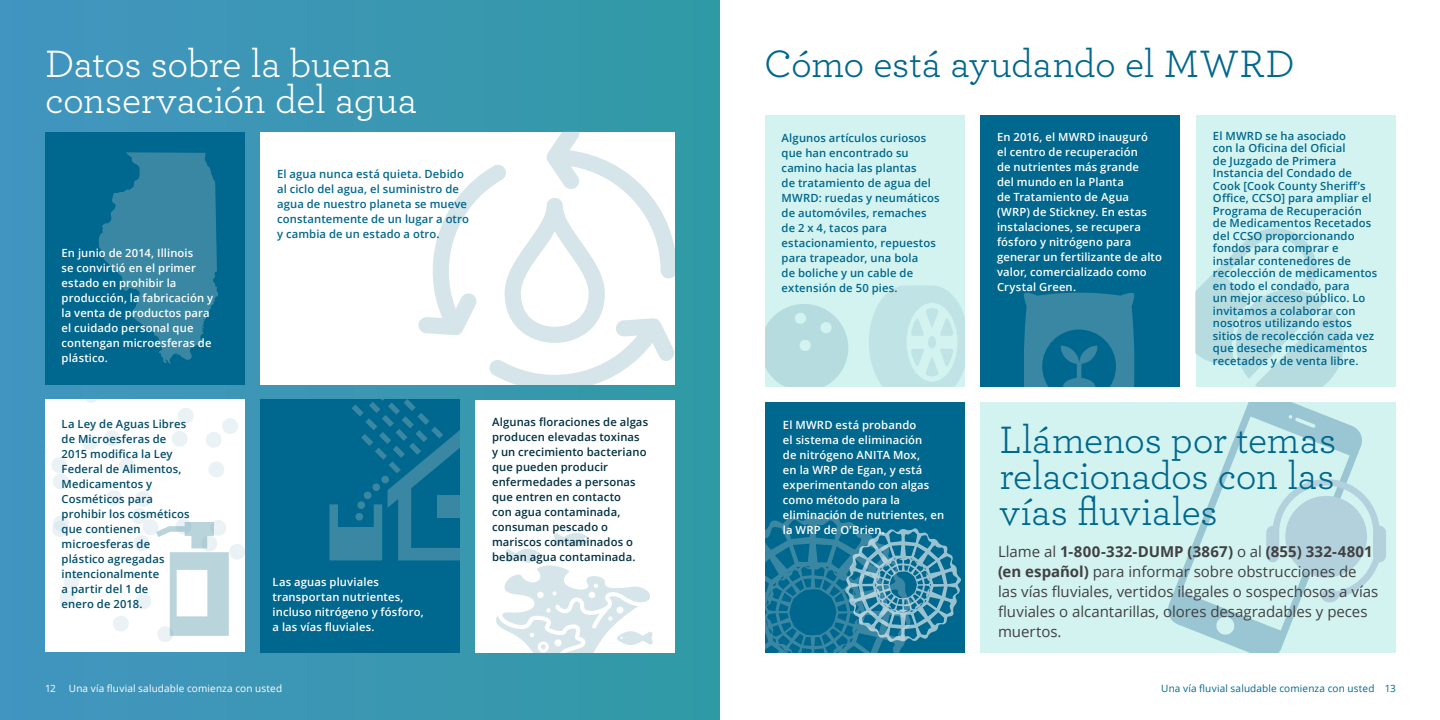
<style>
.page{position:relative;width:1440px;height:720px;background:#fff}
.page>*{position:absolute;margin:0;border:0;box-sizing:border-box;transform-origin:0 0}
.t1{font:40px/36.2px "Archer";letter-spacing:-.01em;color:#00678e;text-align:justify}
.t2{font:40px/36.2px "Archer";letter-spacing:-.01em;color:#fff}
.t3{font:15px/20px "Open Sans";letter-spacing:-.005em;color:#414042}
.t4{font:600 11.25px/12.5px "Open Sans";letter-spacing:.01em;color:#00678e}
.t5{font:600 11.25px/15px "Open Sans";letter-spacing:.01em;color:#fff}
.t6{font:600 11.25px/15px "Open Sans";letter-spacing:.01em;color:#013042}
.t7{font:600 11.25px/15px "Open Sans";letter-spacing:.01em;color:#004d6b}
.t8{font:10px "Open Sans";letter-spacing:.015em;color:#fff}
.t9{font:10px "Open Sans";letter-spacing:.015em;color:#00668f}
.s1{font-weight:700}
</style>
<div class="page">
<div style="left:0;top:0;width:720px;height:720px;background:linear-gradient(to right,#4294c0,#349ba6)"></div>
<div style="left:45px;top:132px;width:200px;height:252px;background:#00678e"></div>
<div style="left:260px;top:132px;width:415px;height:252px;background:#fff"></div>
<svg style="left:418px;top:132px;width:257px;height:252px"></svg>
<div style="left:45px;top:399px;width:200px;height:252px;background:#fff"></div>
<svg style="left:206px;top:418px;width:32px;height:30px"></svg>
<svg style="left:60px;top:573px;width:19px;height:33px"></svg>
<svg style="left:172px;top:408px;width:22px;height:39px"></svg>
<svg style="left:82px;top:430px;width:38px;height:20px"></svg>
<svg style="left:119px;top:458px;width:16px;height:16px"></svg>
<svg style="left:52px;top:515px;width:17px;height:22px"></svg>
<svg style="left:85px;top:399px;width:12px;height:4px"></svg>
<svg style="left:45px;top:447px;width:24px;height:42px"></svg>
<svg style="left:208px;top:462px;width:16px;height:15px"></svg>
<svg style="left:99px;top:152px;width:119px;height:212px"></svg>
<div style="left:765px;top:402px;width:200px;height:250px;background:#00678e"></div>
<svg style="left:765px;top:514px;width:196px;height:138px"></svg>
<svg style="left:106px;top:490px;width:139px;height:152px"></svg>
<div style="left:1196px;top:115px;width:200px;height:272px;background:#d3f3f0"></div>
<svg style="left:1196px;top:228px;width:148px;height:159px"></svg>
<div style="left:980px;top:115px;width:200px;height:272px;background:#00678e"></div>
<svg style="left:1024px;top:292px;width:111px;height:95px"></svg>
<div style="left:475px;top:400px;width:200px;height:252px;background:#fff"></div>
<svg style="left:496px;top:533px;width:157px;height:119px"></svg>
<div style="left:765px;top:115px;width:200px;height:272px;background:#d3f3f0"></div>
<svg style="left:765px;top:304px;width:83px;height:83px"></svg>
<div style="left:260px;top:399px;width:200px;height:253px;background:#00678e"></div>
<svg style="left:330px;top:399px;width:130px;height:161px"></svg>
<div style="left:437px;top:496px;width:23px;height:22px;background:#3a87a3"></div>
<svg style="left:869px;top:285px;width:96px;height:102px"></svg>
<div style="left:980px;top:402px;width:416px;height:250px;background:#d3f3f0"></div>
<svg style="left:1168px;top:402px;width:194px;height:250px"></svg>
<svg style="left:1266px;top:479px;width:120px;height:123px"></svg>
<h1 class="t2" style="left:45px;top:44px;width:374px">Datos sobre la buena conservación del agua</h1>
<h1 class="t1" style="left:764px;top:44px;width:532px">Cómo está ayudando el MWRD</h1>
<p class="t5" style="left:62px;top:245px;width:153px">En junio de 2014, Illinois<br>se convirtió en el primer estado en prohibir la producción, la fabricación y la venta de productos para el cuidado personal que contengan microesferas de plástico.</p>
<p class="t7" style="left:62px;top:416px;width:130px">La Ley de Aguas Libres de Microesferas de<br>2015 modifica la Ley<br>Federal de Alimentos,<br>Medicamentos y<br>Cosméticos para prohibir los cosméticos que contienen microesferas de plástico agregadas intencionalmente<br>a partir del 1 de<br>enero de 2018.</p>
<p class="t4" style="left:277px;top:166px;width:193px;line-height:15px">El agua nunca está quieta. Debido al ciclo del agua, el suministro de agua de nuestro planeta se mueve constantemente de un lugar a otro y cambia de un estado a otro.</p>
<p class="t5" style="left:273px;top:574px;width:153px">Las aguas pluviales transportan nutrientes, incluso nitrógeno y fósforo, a las vías fluviales.</p>
<p class="t6" style="left:492px;top:414px;width:158px">Algunas floraciones de algas producen elevadas toxinas y un crecimiento bacteriano que pueden producir enfermedades a personas que entren en contacto<br>con agua contaminada, consuman pescado o mariscos contaminados o beban agua contaminada.</p>
<p class="t4" style="left:782px;top:130px;width:159px;line-height:15px">Algunos artículos curiosos que han encontrado su camino hacia las plantas<br>de tratamiento de agua del<br>MWRD: ruedas y neumáticos de automóviles, remaches de 2 x 4, tacos para estacionamiento, repuestos para trapeador, una bola<br>de boliche y un cable de extensión de 50 pies.</p>
<p class="t5" style="left:783px;top:418px;width:163px">El MWRD está probando<br>el sistema de eliminación<br>de nitrógeno ANITA Mox,<br>en la WRP de Egan, y está experimentando con algas como método para la eliminación de nutrientes, en la WRP de O’Brien.</p>
<p class="t5" style="left:997px;top:130px;width:166px">En 2016, el MWRD inauguró<br>el centro de recuperación<br>de nutrientes más grande<br>del mundo en la Planta<br>de Tratamiento de Agua (WRP) de Stickney. En estas instalaciones, se recupera fósforo y nitrógeno para generar un fertilizante de alto valor, comercializado como<br>Crystal Green.</p>
<p class="t4" style="left:1213px;top:129px;width:166px">El MWRD se ha asociado<br>con la Oficina del Oficial<br>de Juzgado de Primera<br>Instancia del Condado de<br>Cook [Cook County Sheriff’s<br>Office, CCSO] para ampliar el<br>Programa de Recuperación de Medicamentos Recetados del CCSO proporcionando fondos para comprar e instalar contenedores de recolección de medicamentos en todo el condado, para<br>un mejor acceso público. Lo invitamos a colaborar con nosotros utilizando estos sitios de recolección cada vez que deseche medicamentos recetados y de venta libre.</p>
<h1 class="t1" style="left:999px;top:419px;width:338px">Llámenos por temas relacionados con las vías fluviales</h1>
<h2 class="t3" style="left:998px;top:541px;width:382px">Llame al <span class="s1">1-800-332-DUMP (3867)</span> o al <span class="s1">(855) 332-4801 (en español)</span> para informar sobre obstrucciones de las vías fluviales, vertidos ilegales o sospechosos a vías fluviales o alcantarillas, olores desagradables y peces muertos.</h2>
<p class="t8" style="left:45px;top:682px;width:12px">12</p>
<p class="t8" style="left:69px;top:682px;width:215px">Una vía fluvial saludable comienza con usted</p>
<p class="t9" style="left:1161px;top:682px;width:236px">Una vía fluvial saludable comienza con usted 13</p>
</div>
